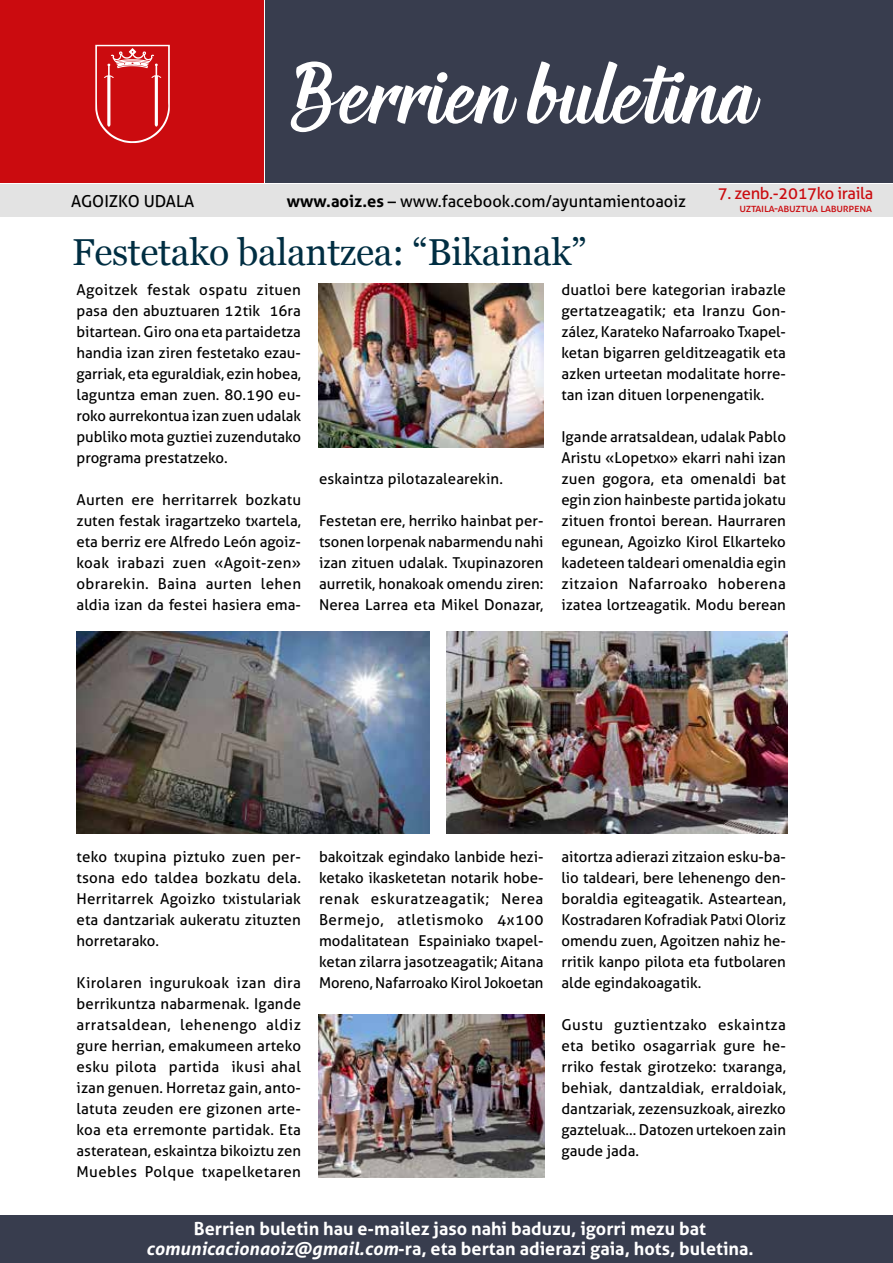
<style>
.page{position:relative;width:893px;height:1263px;background:#fff}
.page>*{position:absolute;margin:0;border:0;box-sizing:border-box;transform-origin:0 0}
.t1{font:italic 108px "Deadhead Script";letter-spacing:.04em;color:#fff}
.t2{font:37.5px "Georgia";letter-spacing:-.01em;color:#002e42}
.t3{font:700 18px/19.5px "Aller";color:#fff;text-align:center}
.t4{font:16.5px "Aller";color:#000}
.t5{font:16.5px "Aller";letter-spacing:-.02em;color:#cb0b0f}
.t6{font:15px/21px "Aller";color:#000;text-align:justify}
.t7{font:11.25px "Aller";letter-spacing:-.015em;color:#cb0b0f}
.s1{font-weight:700}
.s2{font-style:italic}
</style>
<div class="page">
<div style="left:0;top:0;width:264px;height:182px;background:#cb0b0f"></div>
<div style="left:266px;top:0;width:627px;height:182px;background:#383d4e"></div>
<div style="left:0;top:185px;width:893px;height:32px;background:#e3e3e3"></div>
<svg style="left:95px;top:45px;width:75px;height:98px"></svg>
<div style="left:0;top:1215px;width:893px;height:48px;background:#383d4e"></div>
<img style="left:446px;top:631px;width:341px;height:202px">
<img style="left:77px;top:631px;width:352px;height:202px">
<img style="left:319px;top:284px;width:224px;height:163px">
<img style="left:319px;top:1014px;width:225px;height:164px">
<p class="t4" style="left:71px;top:191px;width:125px">agoizko udala</p>
<h1 class="t1" style="left:290px;top:43px;width:461px">Berrien buletina</h1>
<p class="t4" style="left:287px;top:191px;width:401px"><span class="s1">www.aoiz.es</span> – www.facebook.com/ayuntamientoaoiz</p>
<p class="t5" style="left:718px;top:184px;width:157px">7. zenb.-2017ko iraila</p>
<p class="t7" style="left:740px;top:202px;width:134px">uztaila-abuztua laburpena</p>
<h2 class="t2" style="left:72px;top:229px;width:516px">Festetako balantzea: “Bikainak”</h2>
<p class="t6" style="left:77px;top:279px;width:226px">Agoitzek festak ospatu zituen pasa den abuztuaren 12tik 16ra bitartean. Giro ona eta partaidetza handia izan ziren festetako ezau&shy;garriak, eta eguraldiak, ezin hobea, laguntza eman zuen. 80.190 eu&shy;roko aurrekontua izan zuen udalak publiko mota guztiei zuzendutako programa prestatzeko.</p>
<p class="t6" style="left:77px;top:489px;width:226px">Aurten ere herritarrek bozkatu zuten festak iragartzeko txartela, eta berriz ere Alfredo León agoiz&shy;koak irabazi zuen «Agoit-zen» obrarekin. Baina aurten lehen aldia izan da festei hasiera ema-</p>
<p class="t6" style="left:319px;top:468px;width:186px">eskaintza pilotazalearekin.</p>
<p class="t6" style="left:319px;top:510px;width:226px">Festetan ere, herriko hainbat per&shy;tsonen lorpenak nabarmendu nahi izan zituen udalak. Txupinazoren aurretik, honakoak omendu ziren:<br>Nerea Larrea eta Mikel Donazar,</p>
<p class="t6" style="left:561px;top:279px;width:226px">duatloi bere kategorian irabazle gertatzeagatik; eta I ranzu Gon&shy;zález, Karateko Nafarroako Txapel&shy;ketan bigarren gelditzeagatik eta azken urteetan modalitate horre&shy;tan izan dituen lorpenengatik.</p>
<p class="t6" style="left:561px;top:426px;width:226px">Igande arratsaldean, udalak Pablo Aristu «Lopetxo» ekarri nahi izan zuen gogora, eta omenaldi bat egin zion hainbeste partida jokatu zituen frontoi berean. Haurraren egunean, Agoizko Kirol Elkarteko kadeteen taldeari omenaldia egin zitzaion Nafarroako hoberena izatea lortzeagatik. Modu berean</p>
<p class="t6" style="left:77px;top:846px;width:226px">teko txupina piztuko zuen per&shy;tsona edo taldea bozkatu dela.<br>Herritarrek Agoizko txistulariak eta dantzariak aukeratu zituzten horretarako.</p>
<p class="t6" style="left:77px;top:972px;width:226px">Kirolaren ingurukoak izan dira berrikuntza nabarmenak. Igande arratsaldean, lehenengo aldiz gure herrian, emakumeen arteko esku pilota partida ikusi ahal izan genuen. Horretaz gain, anto&shy;latuta zeuden ere gizonen arte&shy;koa eta erremonte partidak. Eta asteratean, eskaintza bikoiztu zen Muebles Polque txapelketaren</p>
<p class="t6" style="left:319px;top:846px;width:226px">bakoitzak egindako lanbide hezi&shy;ketako ikasketetan notarik hobe&shy;renak eskuratzeagatik; Nerea Bermejo, atletismoko 4x100 modalitatean Espainiako txapel&shy;ketan zilarra jasotzeagatik; Aitana Moreno, Nafarroako Kirol Jokoetan</p>
<p class="t6" style="left:561px;top:846px;width:226px">aitortza adierazi zitzaion esku-ba&shy;lio taldeari, bere lehenengo den&shy;boraldia egiteagatik. Asteartean, Kostradaren Kofradiak Patxi Oloriz omendu zuen, Agoitzen nahiz he&shy;rritik kanpo pilota eta futbolaren alde egindakoagatik.</p>
<p class="t6" style="left:561px;top:1014px;width:226px">Gustu guztientzako eskaintza eta betiko osagarriak gure he&shy;rriko festak girotzeko: txaranga, behiak, dantzaldiak, erraldoiak, dantzariak, zezensuzkoak, airezko gazteluak… Datozen urtekoen zain gaude jada.</p>
<p class="t3" style="left:146px;top:1219px;width:609px">Berrien buletin hau e-mailez jaso nahi baduzu, igorri mezu bat <span class="s2">comunicacionaoiz@gmail.com</span>-ra, eta bertan adierazi gaia, hots, buletina.</p>
</div>
